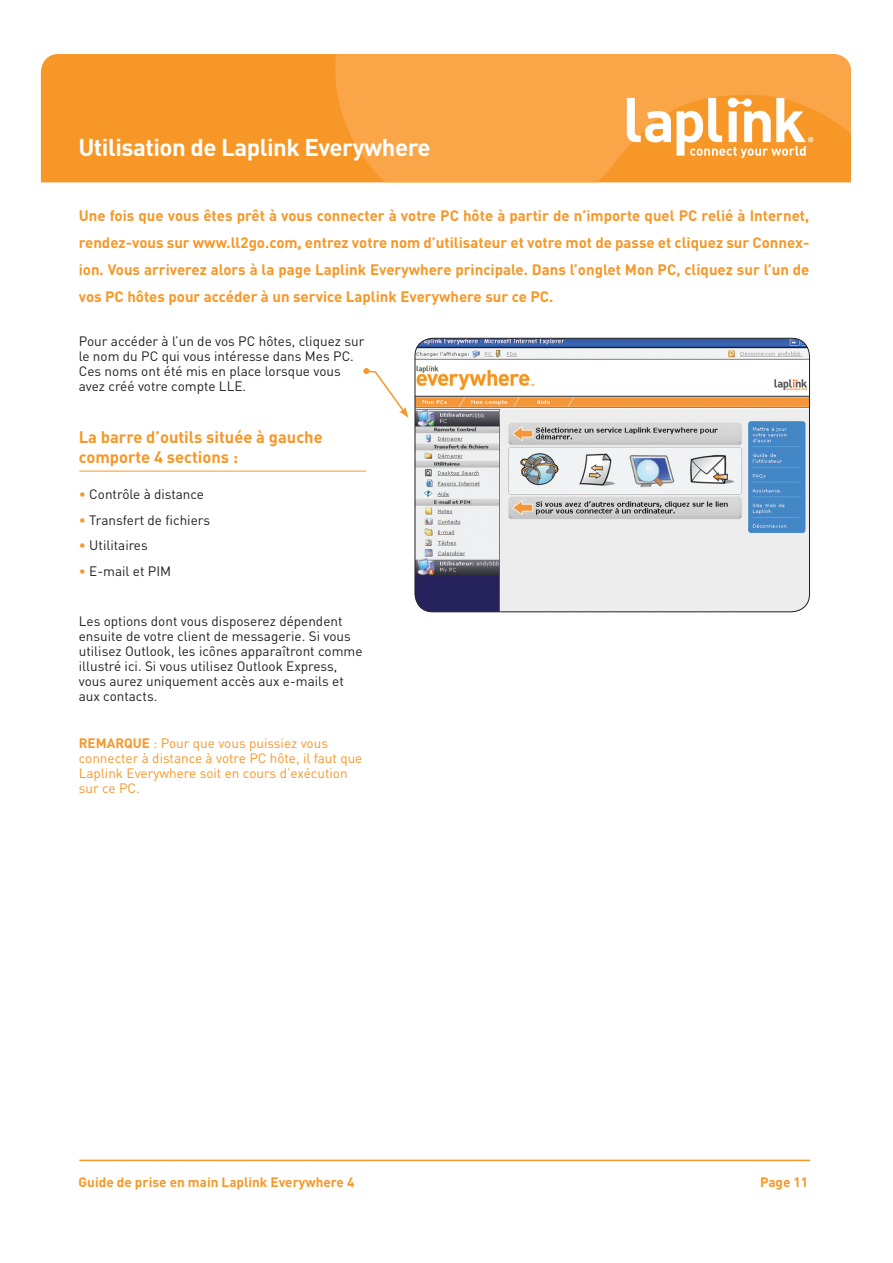
<style>
.page{position:relative;width:893px;height:1263px;background:#fff}
.page>*{position:absolute;margin:0;border:0;box-sizing:border-box;transform-origin:0 0}
.t1{font:700 24px "DIN";letter-spacing:-.02em;color:#fff}
.t2{font:700 16.5px/19.8px "DIN";color:#f79727}
.t3{font:700 15px/27px "DIN";color:#f79727;text-align:justify}
.t4{font:13.5px/15px "DIN";color:#231f20}
.t5{font:13.5px/15px "DIN";color:#f79727}
.t6{font:700 13.5px "DIN";color:#f79727}
.s1{color:#f79727}
.s2{font-weight:700}
</style>
<div class="page">
<div style="left:41px;top:54px;width:294px;height:128px;background:#f79727"></div>
<svg style="left:335px;top:54px;width:516px;height:128px;background:#f8a242"></svg>
<svg style="left:627px;top:98px;width:186px;height:60px"></svg>
<hr style="left:79px;top:1159px;width:731px;height:2px;background:#f79727">
<svg style="left:414px;top:337px;width:396px;height:275px"></svg>
<hr style="left:79px;top:471px;width:287px;height:1px;background:#f79727">
<svg style="left:363px;top:368px;width:45px;height:50px"></svg>
<h1 class="t1" style="left:78px;top:131px;width:354px">Utilisation de Laplink Everywhere</h1>
<p class="t3" style="left:79px;top:202px;width:732px">Une fois que vous êtes prêt à vous connecter à votre PC hôte à partir de n’importe quel PC relié à Internet, rendez-vous sur www.ll2go.com, entrez votre nom d’utilisateur et votre mot de passe et cliquez sur Connex&shy;ion. Vous arriverez alors à la page Laplink Everywhere principale. Dans l’onglet Mon PC, cliquez sur l’un de vos PC hôtes pour accéder à un service Laplink Everywhere sur ce PC.</p>
<p class="t4" style="left:79px;top:334px;width:287px">Pour accéder à l’un de vos PC hôtes, cliquez sur le nom du PC qui vous intéresse dans Mes PC.<br>Ces noms ont été mis en place lorsque vous avez créé votre compte LLE.</p>
<p class="t2" style="left:79px;top:427px;width:245px">La barre d’outils située à gauche comporte 4 sections :</p>
<p class="t4" style="left:79px;top:486px;width:127px"><span class="s1">•</span> Contrôle à distance</p>
<p class="t4" style="left:79px;top:512px;width:133px"><span class="s1">•</span> Transfert de fichiers</p>
<p class="t4" style="left:79px;top:538px;width:71px"><span class="s1">•</span> Utilitaires</p>
<p class="t4" style="left:79px;top:564px;width:94px"><span class="s1">•</span> E-mail et PIM</p>
<p class="t4" style="left:79px;top:613px;width:285px">Les options dont vous disposerez dépendent ensuite de votre client de messagerie. Si vous utilisez Outlook, les icônes apparaîtront comme illustré ici. Si vous utilisez Outlook Express, vous aurez uniquement accès aux e-mails et aux contacts.</p>
<p class="t5" style="left:79px;top:735px;width:285px"><span class="s2">REMARQUE</span> : Pour que vous puissiez vous connecter à distance à votre PC hôte, il faut que Laplink Everywhere soit en cours d’exécution sur ce PC.</p>
<p class="t6" style="left:79px;top:1173px;width:277px">Guide de prise en main Laplink Everywhere 4</p>
<p class="t6" style="left:760px;top:1173px;width:50px">Page 11</p>
</div>
